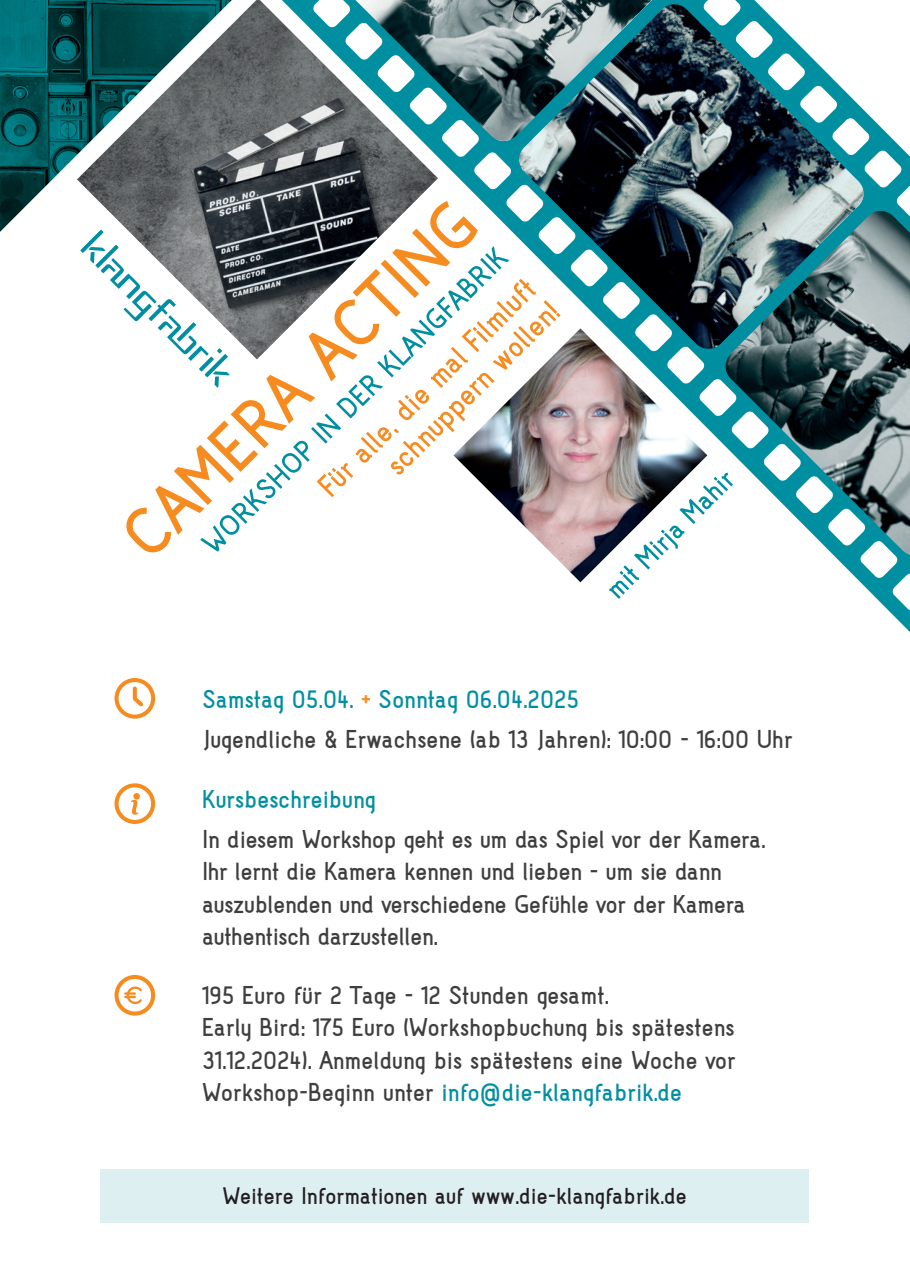
<style>
.page{position:relative;width:910px;height:1276px;background:#fff}
.page>*{position:absolute;margin:0;border:0;box-sizing:border-box;transform-origin:0 0}
.t1{font:700 85.8px "Acid";color:#f68b1f}
.t2{font:700 39.3px/33px "Acid";color:#f68b1f;text-align:right}
.t3{font:700 37.2px "Acid";color:#008fa1}
.t4{font:700 36px "Acid";color:#008fa1}
.t5{font:700 32.4px/32.4px "Acid";letter-spacing:-.01em;color:#3e3e3f}
.t6{font:700 32.4px "Acid";color:#008fa1}
.t7{font:700 30px "Acid";color:#231f20}
.s1{color:#008fa1}
.s2{color:#f68b1f}
</style>
<div class="page">
<img style="left:256px;top:0;width:15px;height:186px">
<svg style="left:0;top:0;width:256px;height:232px"></svg>
<svg style="left:175px;top:186px;width:96px;height:173px"></svg>
<svg style="left:43px;top:198px;width:214px;height:190px"></svg>
<div style="left:101px;top:1169px;width:708px;height:53px;background:#deeff2"></div>
<svg style="left:271px;top:0;width:639px;height:632px"></svg>
<img style="left:517px;top:4px;width:348px;height:346px">
<img style="left:724px;top:211px;width:186px;height:344px">
<img style="left:355px;top:0;width:297px;height:143px">
<svg style="left:115px;top:678px;width:40px;height:40px"></svg>
<svg style="left:115px;top:975px;width:40px;height:40px"></svg>
<svg style="left:115px;top:783px;width:40px;height:41px"></svg>
<h1 class="t1" style="left:112px;top:524px;width:472px;rotate:-45deg">CAMERA ACTING</h1>
<p class="t3" style="left:198px;top:538px;width:419px;rotate:-45deg">WORKSHOP IN DER KLANGFABRIK</p>
<p class="t2" style="left:313px;top:480px;width:294px;rotate:-45deg">Für alle, die mal Filmluft schnuppern wollen!</p>
<p class="t4" style="left:601px;top:584px;width:171px;rotate:-45deg">mit Mirja Mahir</p>
<p class="t5" style="left:202px;top:680px;width:592px;line-height:40.5px"><span class="s1">Samstag 05.04.</span> <span class="s2">+</span> <span class="s1">Sonntag 06.04.2025<br></span>Jugendliche &amp; Erwachsene (ab 13 Jahren): 10:00 - 16:00 Uhr</p>
<p class="t6" style="left:202px;top:787px;width:175px">Kursbeschreibung</p>
<p class="t5" style="left:202px;top:824px;width:565px">In diesem Workshop geht es um das Spiel vor der Kamera.<br>Ihr lernt die Kamera kennen und lieben - um sie dann auszublenden und verschiedene Gefühle vor der Kamera authentisch darzustellen.</p>
<p class="t5" style="left:202px;top:980px;width:535px">195 Euro für 2 Tage - 12 Stunden gesamt.<br>Early Bird: 175 Euro (Workshopbuchung bis spätestens 31.12.2024). Anmeldung bis spätestens eine Woche vor Workshop-Beginn unter <span class="s1">info@die-klangfabrik.de</span></p>
<p class="t7" style="left:223px;top:1184px;width:466px">Weitere Informationen auf www.die-klangfabrik.de</p>
</div>
